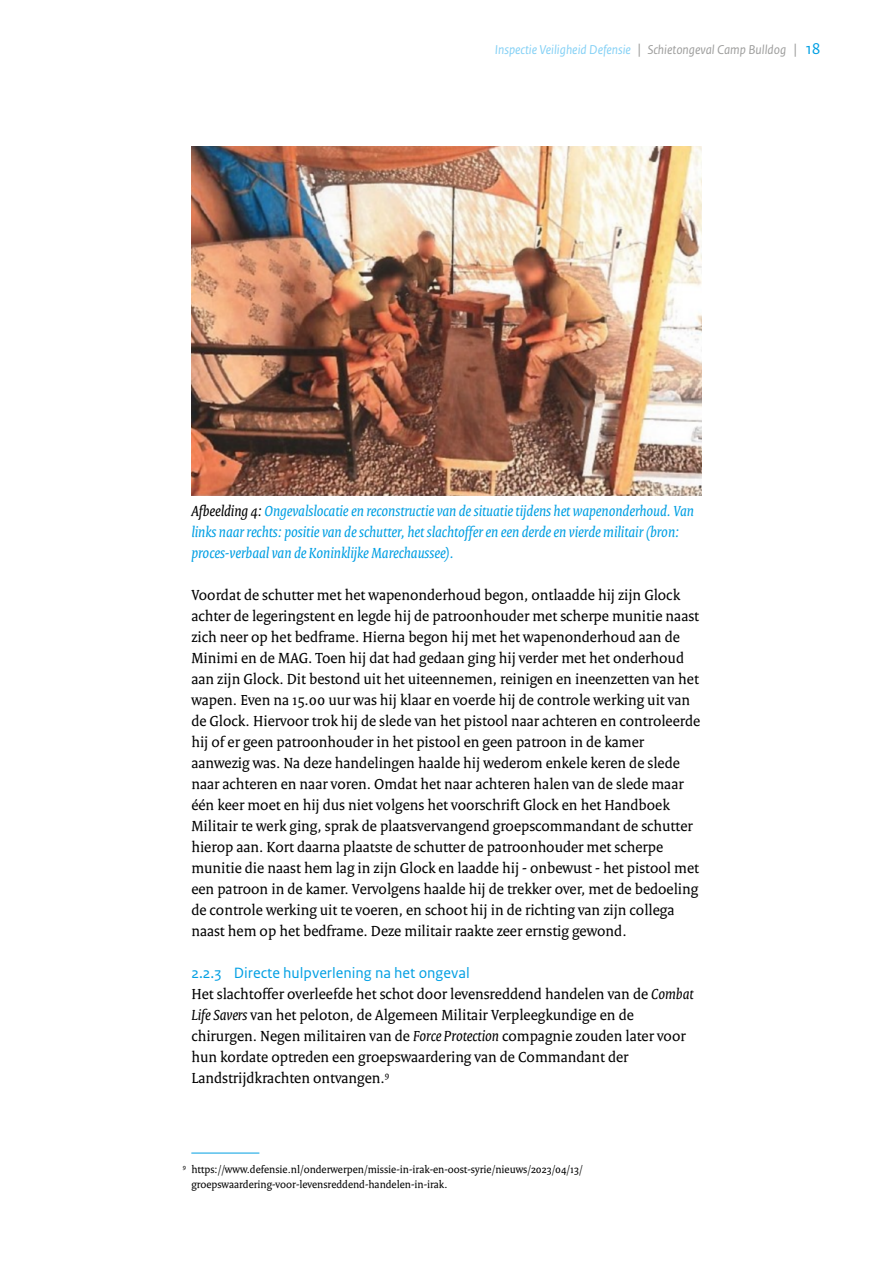
<style>
.page{position:relative;width:893px;height:1263px;background:#fff}
.page>*{position:absolute;margin:0;border:0;box-sizing:border-box;transform-origin:0 0}
.IVD_plat{font:15.75px/21px "Rijksoverheid Serif";color:#000}
._13_RO_Fotobijschrift{font:italic 15.75px/21px "Rijksoverheid Serif";color:#009fe3}
.IVD_tussenkop_2{font:15.75px "Rijksoverheid Sans Text";color:#009fe3}
.t1{font:italic 13.5px "Rijksoverheid Sans Text";color:#83d0f5}
.IVD_voetnoot{font:11.25px/15px "Rijksoverheid Serif";color:#000}
.s1{font-style:normal;font-size:15.75px;color:#9d9d9c}
.s2{color:#9d9d9c}
.s3{font-style:normal;font-size:16.5px;color:#009fe3}
.s4{color:#000}
.s5{font-style:italic}
</style>
<div class="page">
<img style="left:191px;top:146px;width:511px;height:349px">
<hr style="left:191px;top:1153px;width:68px;height:1px;background:#009fe3">
<p class="t1" style="left:495px;top:42px;width:327px">Inspectie Veiligheid Defensie <span class="s1">|</span> <span class="s2">Schietongeval Camp Bulldog</span> <span class="s1">|</span> <span class="s3">18</span></p>
<p class="_13_RO_Fotobijschrift" style="left:191px;top:500px;width:504px"><span class="s4">Afbeelding 4:</span> Ongevalslocatie en reconstructie van de situatie tijdens het wapenonderhoud. Van links naar rechts: positie van de schutter, het slachtoffer en een derde en vierde militair (bron: proces-verbaal van de Koninklijke Marechaussee).</p>
<p class="IVD_plat" style="left:191px;top:584px;width:510px">Voordat de schutter met het wapenonderhoud begon, ontlaadde hij zijn Glock achter de legeringstent en legde hij de patroonhouder met scherpe munitie naast zich neer op het bedframe. Hierna begon hij met het wapenonderhoud aan de Minimi en de MAG. Toen hij dat had gedaan ging hij verder met het onderhoud aan zijn Glock. Dit bestond uit het uiteennemen, reinigen en ineenzetten van het wapen. Even na 15.00 uur was hij klaar en voerde hij de controle werking uit van de Glock. Hiervoor trok hij de slede van het pistool naar achteren en controleerde hij of er geen patroonhouder in het pistool en geen patroon in de kamer aanwezig was. Na deze handelingen haalde hij wederom enkele keren de slede naar achteren en naar voren. Omdat het naar achteren halen van de slede maar één keer moet en hij dus niet volgens het voorschrift Glock en het Handboek Militair te werk ging, sprak de plaatsvervangend groepscommandant de schutter hierop aan. Kort daarna plaatste de schutter de patroonhouder met scherpe munitie die naast hem lag in zijn Glock en laadde hij - onbewust - het pistool met een patroon in de kamer. Vervolgens haalde hij de trekker over, met de bedoeling de controle werking uit te voeren, en schoot hij in de richting van zijn collega naast hem op het bedframe. Deze militair raakte zeer ernstig gewond.</p>
<p class="IVD_tussenkop_2" style="left:191px;top:964px;width:280px">2.2.3 Directe hulpverlening na het ongeval</p>
<p class="IVD_plat" style="left:191px;top:983px;width:504px">Het slachtoffer overleefde het schot door levensreddend handelen van de <span class="s5">Combat Life Savers</span> van het peloton, de Algemeen Militair Verpleegkundige en de chirurgen. Negen militairen van de <span class="s5">Force Protection</span> compagnie zouden later voor hun kordate optreden een groepswaardering van de Commandant der Landstrijdkrachten ontvangen.<sup>9</sup></p>
<p class="IVD_voetnoot" style="left:191px;top:1161px;width:393px;text-indent:-9px"><sup>9</sup> https://www.defensie.nl/onderwerpen/missie-in-irak-en-oost-syrie/nieuws/2023/04/13/ groepswaardering-voor-levensreddend-handelen-in-irak.</p>
</div>
